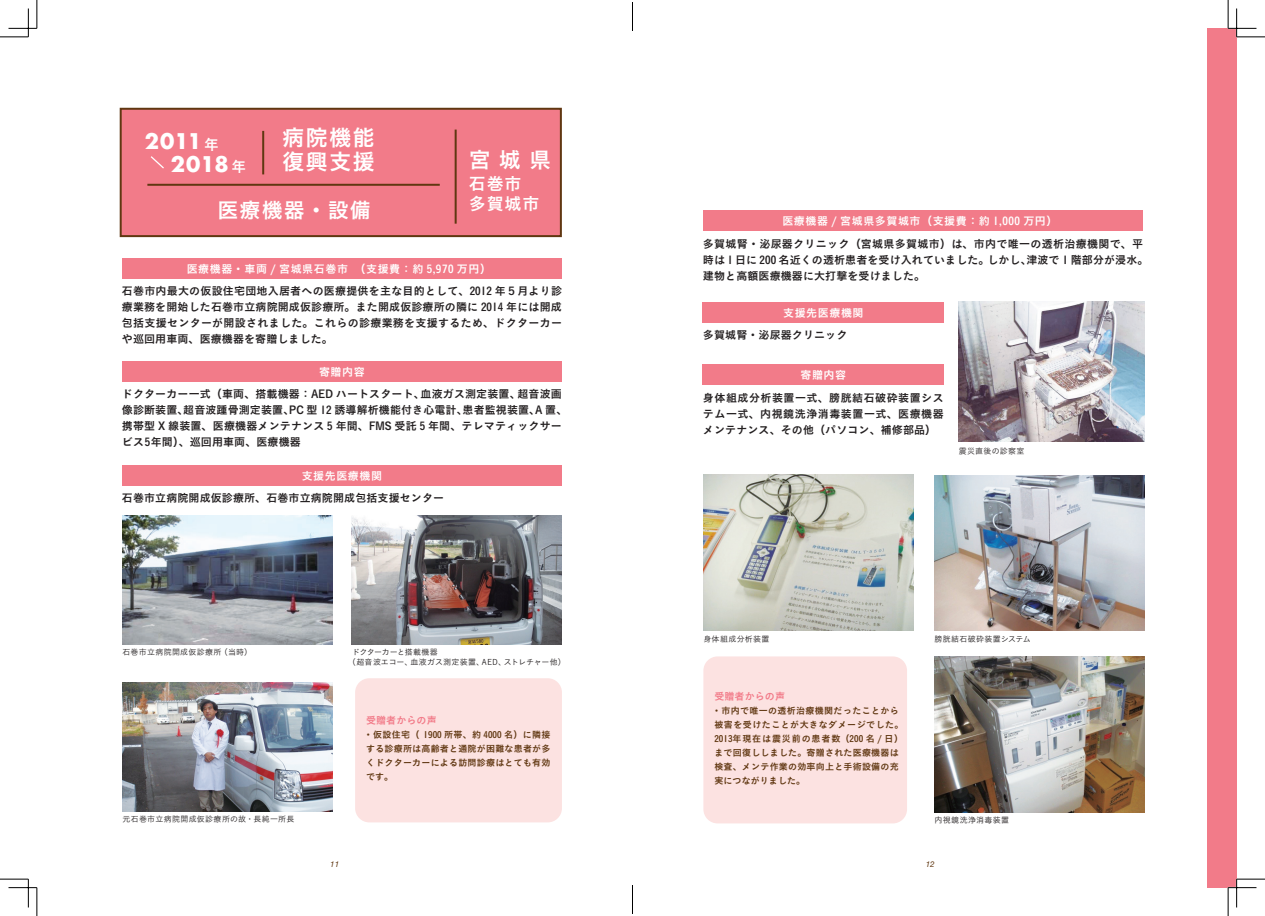
<style>
.page{position:relative;width:1265px;height:916px;background:#fff}
.page>*{position:absolute;margin:0;border:0;box-sizing:border-box;transform-origin:0 0}
.t1{font:22.4px/24.2px "Koburina Go Std W6";letter-spacing:.05em;color:#fff}
.t2{font:22px "Koburina Go Std W6";color:#fff}
.t3{font:700 21px/22.2px "Futura";color:#fff}
.t4{font:21px "Koburina Go Std W6";letter-spacing:.05em;color:#fff}
.t5{font:17px "Koburina Go Std W6";letter-spacing:.05em;color:#fff}
.t6{font:11px/16px "Koburina Go Std W6";letter-spacing:.01em;color:#231f20;text-align:justify}
.t7{font:11px "Koburina Go Std W6";letter-spacing:.05em;color:#fff}
.t8{font:10px "Koburina Go Std W6";letter-spacing:.01em;color:#f27b89}
.t9{font:9px/14px "Koburina Go Std W6";letter-spacing:.025em;color:#603711;text-align:justify}
.t10{font:8px "Koburina Go Std W3";letter-spacing:.03em;color:#231f20}
.t11{font:8px/10px "Koburina Go Std W3";color:#231f20}
.t12{font:italic 8px "Helvetica Neue";color:#603711}
.s1{font-family:"Koburina Go Std W6";font-weight:400;font-size:14.7px}
</style>
<div class="page">
<div style="left:355px;top:678px;width:207px;height:144px;background:#fce2e1;border-radius:14px"></div>
<svg style="left:119px;top:107px;width:443px;height:131px;background:#ea7984"></svg>
<div style="left:1206px;top:28px;width:30px;height:859px;background:#f27b89"></div>
<img style="left:352px;top:515px;width:210px;height:129px">
<img style="left:958px;top:302px;width:186px;height:139px">
<img style="left:122px;top:515px;width:210px;height:129px">
<img style="left:122px;top:682px;width:210px;height:129px">
<hr style="left:454px;top:130px;width:2px;height:94px;background:#603711">
<div style="left:122px;top:258px;width:439px;height:21px;background:#f27b89"></div>
<div style="left:703px;top:210px;width:439px;height:21px;background:#f27b89"></div>
<div style="left:122px;top:361px;width:439px;height:21px;background:#f27b89"></div>
<div style="left:702px;top:302px;width:241px;height:21px;background:#f27b89"></div>
<div style="left:702px;top:364px;width:241px;height:21px;background:#f27b89"></div>
<div style="left:122px;top:465px;width:439px;height:21px;background:#f27b89"></div>
<svg style="left:149px;top:155px;width:16px;height:15px"></svg>
<div style="left:703px;top:656px;width:204px;height:167px;background:#fce2e1;border-radius:14px"></div>
<img style="left:934px;top:476px;width:210px;height:155px">
<img style="left:934px;top:656px;width:210px;height:156px">
<img style="left:703px;top:475px;width:210px;height:156px">
<svg style="left:0;top:0;width:38px;height:38px"></svg>
<svg style="left:0;top:878px;width:38px;height:38px"></svg>
<svg style="left:1227px;top:0;width:37px;height:38px"></svg>
<svg style="left:1227px;top:878px;width:37px;height:38px"></svg>
<svg style="left:632px;top:3px;width:1px;height:28px"></svg>
<svg style="left:632px;top:885px;width:1px;height:28px"></svg>
<h3 class="t3" style="left:171px;top:130px;width:77px;text-indent:-26px">2011 <span class="s1">年<br></span>2018 <span class="s1">年</span></h3>
<h1 class="t1" style="left:282px;top:126px;width:94px">病院機能復興支援</h1>
<h2 class="t2" style="left:469px;top:142px;width:84px">宮城県</h2>
<h3 class="t5" style="left:469px;top:171px;width:54px">石巻市</h3>
<h3 class="t4" style="left:217px;top:193px;width:155px">医療機器・設備</h3>
<h3 class="t5" style="left:469px;top:191px;width:72px">多賀城市</h3>
<p class="t7" style="left:187px;top:260px;width:312px">医療機器・車両 / 宮城県石巻市　（支援費：約 5,970 万円）　</p>
<p class="t6" style="left:122px;top:283px;width:441px">石巻市内最大の仮設住宅団地入居者への医療提供を主な目的として、2012 年５月より診療業務を開始した石巻市立病院開成仮診療所。また開成仮診療所の隣に 2014 年には開成包括支援センターが開設されました。これらの診療業務を支援するため、ドクターカーや巡回用車両、医療機器を寄贈しました。</p>
<p class="t7" style="left:319px;top:363px;width:47px">寄贈内容</p>
<p class="t6" style="left:122px;top:386px;width:447px;text-align:left">ドクターカー一式（車両、搭載機器：AED ハートスタート、血液ガス測定装置、超音波画像診断装置、超音波踵骨測定装置、PC 型 12 誘導解析機能付き心電計、患者監視装置、A 置、携帯型 X 線装置、医療機器メンテナンス 5 年間、FMS 受託 5 年間、テレマティックサービス5年間）、巡回用車両、医療機器</p>
<p class="t7" style="left:302px;top:467px;width:82px">支援先医療機関</p>
<p class="t6" style="left:122px;top:490px;width:324px">石巻市立病院開成仮診療所、石巻市立病院開成包括支援センター</p>
<p class="t10" style="left:122px;top:646px;width:131px">石巻市立病院開成仮診療所（当時）</p>
<p class="t10" style="left:122px;top:813px;width:173px">元石巻市立病院開成仮診療所の故・長純一所長</p>
<p class="t11" style="left:348px;top:647px;width:219px;text-indent:4px">ドクターカーと搭載機器<br>（超音波エコー、血液ガス測定装置、AED、ストレチャー他）</p>
<p class="t8" style="left:366px;top:712px;width:72px">受贈者からの声</p>
<p class="t9" style="left:364px;top:727px;width:188px">・仮設住宅（ 1900 所帯、約 4000 名）に隣接する診療所は高齢者と通院が困難な患者が多くドクターカーによる訪問診療はとても有効です。</p>
<p class="t7" style="left:782px;top:212px;width:282px">医療機器 / 宮城県多賀城市（支援費：約 1,000 万円）　</p>
<p class="t6" style="left:703px;top:236px;width:447px;text-align:left">多賀城腎・泌尿器クリニック（宮城県多賀城市）は、市内で唯一の透析治療機関で、平時は 1 日に 200 名近くの透析患者を受け入れていました。しかし、津波で１階部分が浸水。建物と高額医療機器に大打撃を受けました。</p>
<p class="t7" style="left:783px;top:304px;width:82px">支援先医療機関</p>
<p class="t6" style="left:703px;top:328px;width:146px">多賀城腎・泌尿器クリニック</p>
<p class="t7" style="left:800px;top:366px;width:47px">寄贈内容</p>
<p class="t6" style="left:703px;top:390px;width:242px">身体組成分析装置一式、膀胱結石破砕装置システム一式、内視鏡洗浄消毒装置一式、医療機器メンテナンス、その他（パソコン、補修部品）</p>
<p class="t10" style="left:958px;top:445px;width:67px">震災直後の診察室</p>
<p class="t10" style="left:703px;top:632px;width:68px">身体組成分析装置</p>
<p class="t10" style="left:934px;top:632px;width:98px">膀胱結石破砕装置システム</p>
<p class="t8" style="left:714px;top:689px;width:72px">受贈者からの声</p>
<p class="t9" style="left:712px;top:703px;width:193px;text-align:left">・市内で唯一の透析治療機関だったことから被害を受けたことが大きなダメージでした。<br>2013年現在は震災前の患者数（200 名 / 日）まで回復ししました。寄贈された医療機器は検査、メンテ作業の効率向上と手術設備の充実につながりました。</p>
<p class="t10" style="left:934px;top:814px;width:76px">内視鏡洗浄消毒装置</p>
<p class="t12" style="left:330px;top:858px;width:10px">11</p>
<p class="t12" style="left:925px;top:858px;width:10px">12</p>
</div>
